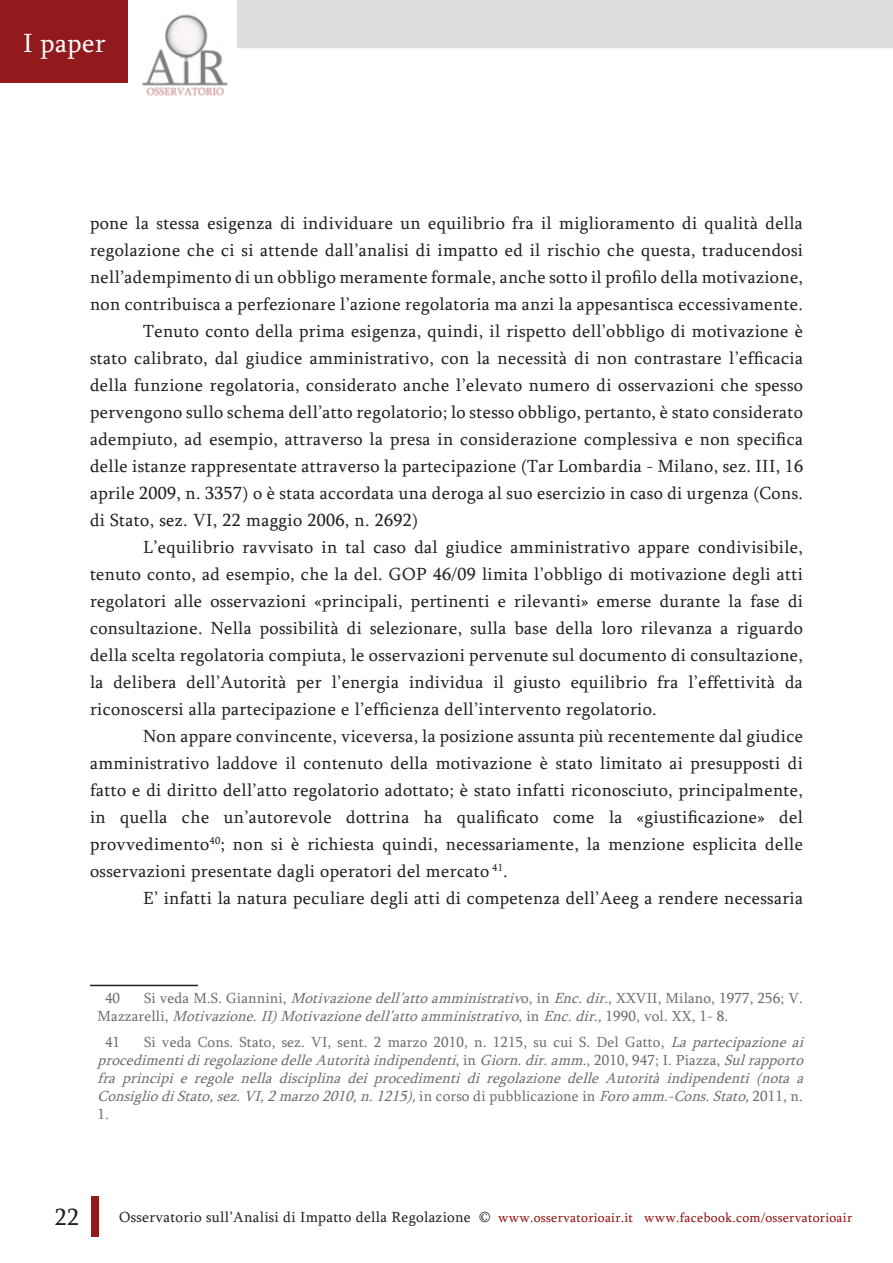
<style>
.page{position:relative;width:893px;height:1263px;background:#fff}
.page>*{position:absolute;margin:0;border:0;box-sizing:border-box;transform-origin:0 0}
.t1{font:27px "Sylfaen";letter-spacing:.02em;color:#fff}
.t2{font:24px "Sylfaen";color:#231f20}
.Note_testo{font:18px/27px "Sylfaen";letter-spacing:.02em;color:#231f20;text-align:justify}
.Note_testo-2{font:italic 15px/18px "Sylfaen";color:#6c6d70}
.Note_testo-3{font:15px "Sylfaen";color:#6c6d70}
.t3{font:13.5px "Sylfaen";letter-spacing:.02em;color:#91120f}
.s1{font-style:normal}
.s2{font-size:15px;color:#231f20}
</style>
<div class="page">
<img style="left:142px;top:0;width:96px;height:96px">
<div style="left:92px;top:1196px;width:7px;height:41px;background:#921a1d"></div>
<div style="left:0;top:0;width:127px;height:83px;background:#921a1d"></div>
<div style="left:238px;top:0;width:655px;height:48px;background:#dcdddf"></div>
<hr style="left:90px;top:985px;width:108px;height:1px;background:#231f20">
<h1 class="t1" style="left:23px;top:25px;width:84px">I paper</h1>
<p class="Note_testo" style="left:90px;top:209px;width:715px">pone la stessa esigenza di individuare un equilibrio fra il miglioramento di qualità della regolazione che ci si attende dall’analisi di impatto ed il rischio che questa, traducendosi nell’adempimento di un obbligo meramente formale, anche sotto il profilo della motivazione, non contribuisca a perfezionare l’azione regolatoria ma anzi la appesantisca eccessivamente.</p>
<p class="Note_testo" style="left:90px;top:317px;width:715px;text-indent:53px">Tenuto conto della prima esigenza, quindi, il rispetto dell’obbligo di motivazione è stato calibrato, dal giudice amministrativo, con la necessità di non contrastare l’efficacia della funzione regolatoria, considerato anche l’elevato numero di osservazioni che spesso pervengono sullo schema dell’atto regolatorio; lo stesso obbligo, pertanto, è stato considerato adempiuto, ad esempio, attraverso la presa in considerazione complessiva e non specifica delle istanze rappresentate attraverso la partecipazione (Tar Lombardia - Milano, sez. III, 16 aprile 2009, n. 3357) o è stata accordata una deroga al suo esercizio in caso di urgenza (Cons. di Stato, sez. VI, 22 maggio 2006, n. 2692)</p>
<p class="Note_testo" style="left:90px;top:533px;width:715px;text-indent:53px">L’equilibrio ravvisato in tal caso dal giudice amministrativo appare condivisibile, tenuto conto, ad esempio, che la del. GOP 46/09 limita l’obbligo di motivazione degli atti regolatori alle osservazioni «principali, pertinenti e rilevanti» emerse durante la fase di consultazione. Nella possibilità di selezionare, sulla base della loro rilevanza a riguardo della scelta regolatoria compiuta, le osservazioni pervenute sul documento di consultazione, la delibera dell’Autorità per l’energia individua il giusto equilibrio fra l’effettività da riconoscersi alla partecipazione e l’efficienza dell’intervento regolatorio.</p>
<p class="Note_testo" style="left:90px;top:722px;width:714px;text-indent:53px">Non appare convincente, viceversa, la posizione assunta più recentemente dal giudice amministrativo laddove il contenuto della motivazione è stato limitato ai presupposti di fatto e di diritto dell’atto regolatorio adottato; è stato infatti riconosciuto, principalmente, in quella che un’autorevole dottrina ha qualificato come la «giustificazione» del provvedimento<sup>40</sup>; non si è richiesta quindi, necessariamente, la menzione esplicita delle osservazioni presentate dagli operatori del mercato <sup>41</sup>.</p>
<p class="Note_testo" style="left:143px;top:884px;width:661px">E’ infatti la natura peculiare degli atti di competenza dell’Aeeg a rendere necessaria</p>
<p class="Note_testo-2" style="left:98px;top:989px;width:707px;text-indent:46px"><span class="s1">S i v e d a M . S . G i a n n i n i ,</span> Motivazionedell’attoamministrativ<span class="s1">o , i n</span> Enc.dir<span class="s1">. , XXV I I , M i l a n o , 1 9 7 7 , 2 5 6 ; V .<br>M a z z a r e l l i ,</span> Motivazione.II)Motivazionedell’attoamministrativo<span class="s1">, i n</span> Enc.dir.,<span class="s1">1 9 9 0 , v o l . X X , 1 - 8 .</span></p>
<p class="Note_testo-3" style="left:105px;top:1032px;width:17px">41</p>
<p class="Note_testo-3" style="left:105px;top:988px;width:17px">40</p>
<p class="Note_testo-2" style="left:98px;top:1032px;width:712px;text-indent:46px"><span class="s1">Si veda Cons. Stato, sez. VI, sent. 2 marzo 2010, n. 1215, su cui S. Del Gatto,</span> La partecipazione ai procedimentidiregolazionedelleAutoritàindipendenti<span class="s1">, i n</span> Giorn.dir.amm<span class="s1">. , 2 0 1 0 , 9 4 7 ; I . P i a z z a ,</span> Sulrapporto fra principi e regole nella disciplina dei procedimenti di regolazione delle Autorità indipendenti (nota a ConsigliodiStato,sez.VI,2marzo2010,n.1215),<span class="s1">i n c o r s o d i p u b b l i c a z i o n e i n</span> Foroamm.-Cons.Stato,<span class="s1">2 0 1 1 , n .<br>1.</span></p>
<h2 class="t2" style="left:55px;top:1201px;width:26px">22</h2>
<p class="t3" style="left:119px;top:1208px;width:734px"><span class="s2">Osservatorio sull’Analisi di Impatto della Regolazione ©</span> www.osservatorioair.it www.facebook.com/osservatorioair</p>
</div>
